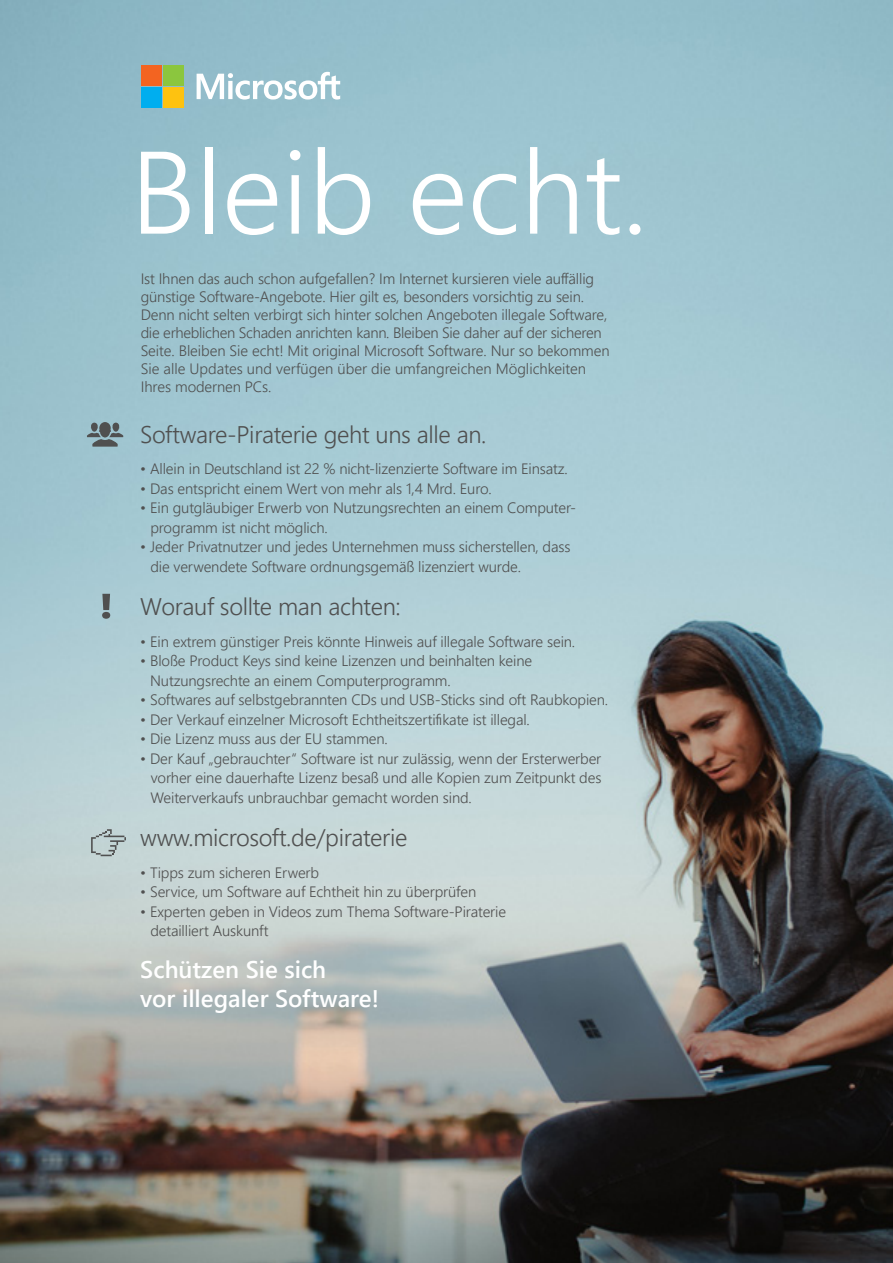
<style>
.page{position:relative;width:893px;height:1263px;background:#fff}
.page>*{position:absolute;margin:0;border:0;box-sizing:border-box;transform-origin:0 0}
.t1{font:300 117px "Segoe UI";color:#fff}
.t2{font:300 24px "Segoe UI";letter-spacing:-.015em;color:#505050}
.t3{font:600 24px/28.8px "Segoe UI";color:#fff}
.t4{font:300 15px/18px "Segoe UI";letter-spacing:-.01em;color:#505050}
</style>
<div class="page">
<img style="left:0;top:0;width:893px;height:1263px">
<svg style="left:197px;top:72px;width:143px;height:28px"></svg>
<div style="left:141px;top:65px;width:21px;height:20px;background:#f36421"></div>
<div style="left:164px;top:65px;width:20px;height:20px;background:#8bc63e"></div>
<div style="left:141px;top:87px;width:21px;height:21px;background:#00aeef"></div>
<div style="left:164px;top:87px;width:20px;height:21px;background:#fec210"></div>
<svg style="left:102px;top:594px;width:8px;height:25px"></svg>
<svg style="left:87px;top:422px;width:36px;height:25px"></svg>
<svg style="left:91px;top:829px;width:35px;height:27px"></svg>
<h1 class="t1" style="left:130px;top:98px;width:519px">Bleib echt.</h1>
<p class="t4" style="left:141px;top:269px;width:471px">Ist Ihnen das auch schon aufgefallen? Im Internet kursieren viele auffällig günstige Software-Angebote. Hier gilt es, besonders vorsichtig zu sein.<br>Denn nicht selten verbirgt sich hinter solchen Angeboten illegale Software, die erheblichen Schaden anrichten kann. Bleiben Sie daher auf der sicheren Seite. Bleiben Sie echt! Mit original Microsoft Software. Nur so bekommen Sie alle Updates und verfügen über die umfangreichen Möglichkeiten Ihres modernen PCs.</p>
<h2 class="t2" style="left:140px;top:415px;width:348px">Software-Piraterie geht uns alle an.</h2>
<p class="t4" style="left:140px;top:460px;width:429px">• Allein in Deutschland ist 22 % nicht-lizenzierte Software im Einsatz.</p>
<p class="t4" style="left:140px;top:479px;width:353px">• Das entspricht einem Wert von mehr als 1,4 Mrd. Euro.</p>
<p class="t4" style="left:150px;top:498px;width:427px;line-height:19.5px;text-indent:-10px">• Ein gutgläubiger Erwerb von Nutzungsrechten an einem Computer&shy;programm ist nicht möglich.</p>
<p class="t4" style="left:150px;top:537px;width:422px;line-height:19.5px;text-indent:-10px">• Jeder Privatnutzer und jedes Unternehmen muss sicherstellen, dass die verwendete Software ordnungsgemäß lizenziert wurde.</p>
<h2 class="t2" style="left:140px;top:587px;width:262px">Worauf sollte man achten:</h2>
<p class="t4" style="left:140px;top:632px;width:436px">• Ein extrem günstiger Preis könnte Hinweis auf illegale Software sein.</p>
<p class="t4" style="left:150px;top:651px;width:383px;line-height:19.5px;text-indent:-10px">• Bloße Product Keys sind keine Lizenzen und beinhalten keine<br>Nutzungsrechte an einem Computerprogramm.</p>
<p class="t4" style="left:140px;top:690px;width:469px">• Softwares auf selbstgebrannten CDs und USB-Sticks sind oft Raubkopien.</p>
<p class="t4" style="left:140px;top:710px;width:391px">• Der Verkauf einzelner Microsoft Echtheitszertifikate ist illegal.</p>
<p class="t4" style="left:140px;top:729px;width:249px">• Die Lizenz muss aus der EU stammen.</p>
<p class="t4" style="left:150px;top:748px;width:452px;line-height:19.5px;text-align:justify;text-indent:-10px">• Der Kauf „gebrauchter“ Software ist nur zulässig, wenn der Ersterwerber vorher eine dauerhafte Lizenz besaß und alle Kopien zum Zeitpunkt des Weiterverkaufs unbrauchbar gemacht worden sind.</p>
<h2 class="t2" style="left:140px;top:818px;width:269px">www.microsoft.de/piraterie</h2>
<p class="t4" style="left:140px;top:863px;width:180px">• Tipps zum sicheren Erwerb</p>
<p class="t4" style="left:140px;top:883px;width:337px">• Service, um Software auf Echtheit hin zu überprüfen</p>
<p class="t4" style="left:150px;top:901px;width:357px;line-height:19.5px;text-indent:-10px">• Experten geben in Videos zum Thema Software-Piraterie detailliert Auskunft</p>
<h2 class="t3" style="left:140px;top:955px;width:240px">Schützen Sie sich<br>vor illegaler Software!</h2>
</div>
